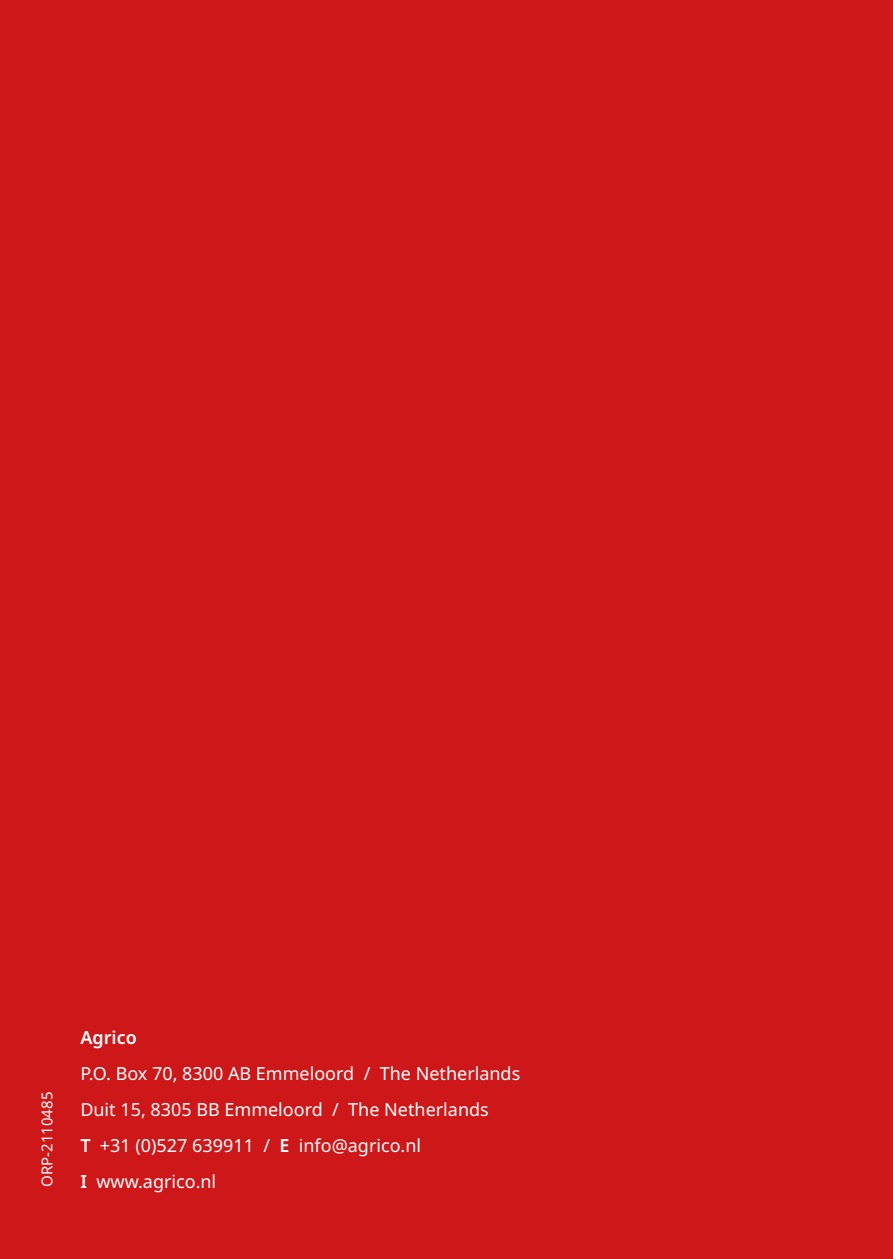
<style>
.page{position:relative;width:893px;height:1259px;background:#cd1719}
.page>*{position:absolute;margin:0;border:0;box-sizing:border-box;transform-origin:0 0}
.t1{font:18px/36px "Noto Sans";color:#fff}
.t2{font:600 18px "Noto Sans";color:#fff}
.t3{font:15px "Noto Sans";color:#fff}
.s1{font-weight:600}
</style>
<div class="page">
<p class="t3" style="left:39px;top:1187px;width:97px;rotate:-90deg">ORP-2110485</p>
<p class="t2" style="left:80px;top:1027px;width:58px">Agrico</p>
<p class="t1" style="left:80px;top:1056px;width:441px">P.O. Box 70, 8300 AB Emmeloord / The Netherlands<br>Duit 15, 8305 BB Emmeloord / The Netherlands<br><span class="s1">T</span> +31 (0)527 639911 / <span class="s1">E</span> info@agrico.nl</p>
<p class="t1" style="left:80px;top:1164px;width:137px"><span class="s1">I</span> www.agrico.nl</p>
</div>
